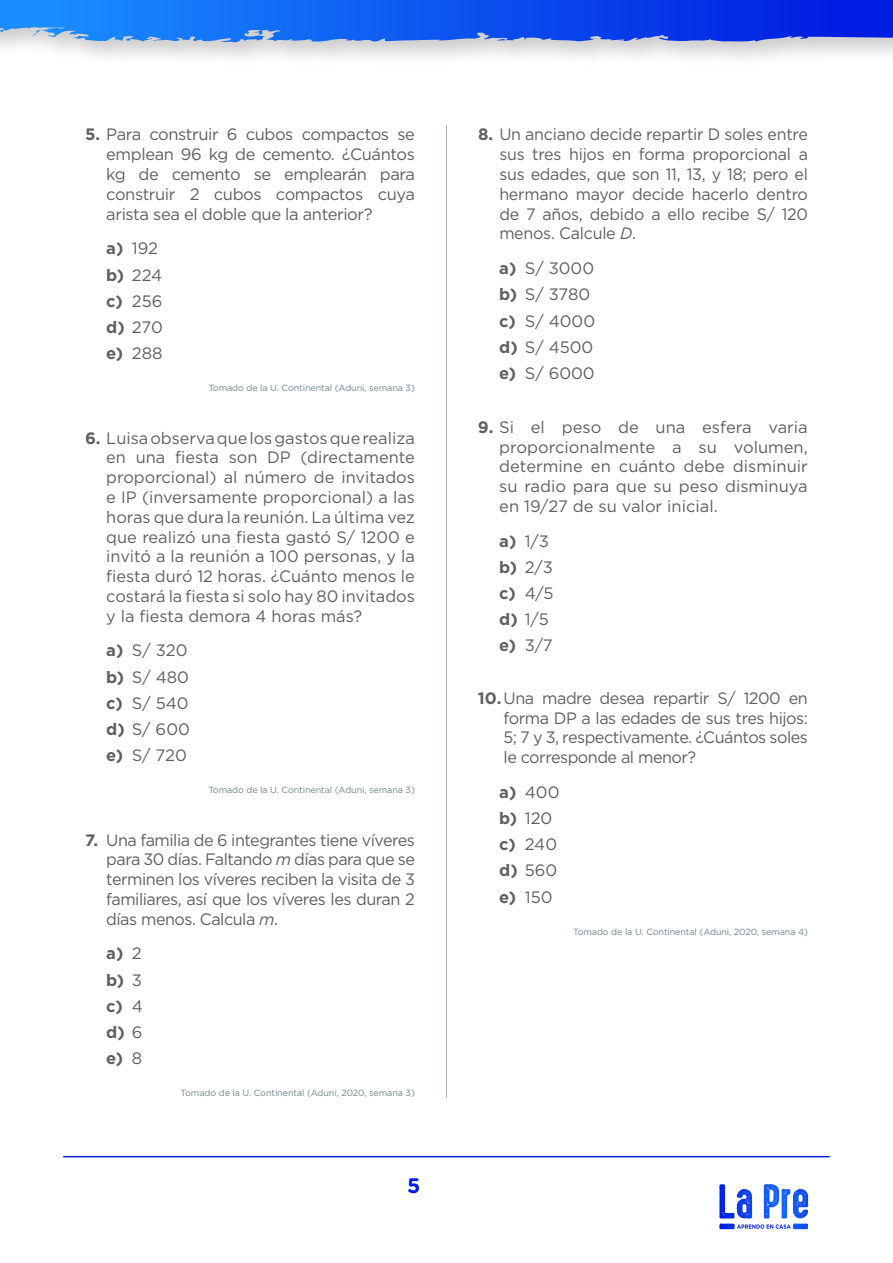
<style>
.page{position:relative;width:893px;height:1263px;background:#fff}
.page>*{position:absolute;margin:0;border:0;box-sizing:border-box;transform-origin:0 0}
.t1{font:700 21px "Gotham Rounded";color:#001ee1}
.t2{font:16.5px/19.8px "Gotham";letter-spacing:-.015em;color:#606060;text-align:justify}
.t3{font:700 16.5px/26.2px "Gotham";color:#606060;text-align:justify}
.t4{font:9px "Gotham";letter-spacing:-.01em;color:#6e8791}
.s1{font-weight:700}
.s2{font-style:italic}
.s3{font-weight:400}
</style>
<div class="page">
<img style="left:0;top:0;width:893px;height:58px">
<svg style="left:0;top:0;width:373px;height:43px;background:#2d84f4"></svg>
<hr style="left:64px;top:1156px;width:765px;height:1px;background:#001ee1">
<svg style="left:737px;top:1224px;width:54px;height:5px"></svg>
<svg style="left:764px;top:1184px;width:15px;height:34px"></svg>
<hr style="left:446px;top:125px;width:1px;height:972px;background:#6e8791">
<p class="t2" style="left:106px;top:124px;width:310px;text-indent:-21px"><span class="s1">5.</span> Para construir 6 cubos compactos se emplean 96 kg de cemento. ¿Cuántos kg de cemento se emplearán para construir 2 cubos compactos cuya arista sea el doble que la anterior?</p>
<p class="t2" style="left:106px;top:235px;width:58px;line-height:26.2px;text-align:left"><span class="s1">a)</span> 192 <span class="s1">b)</span> 224 <span class="s1">c)</span> 256 <span class="s1">d)</span> 270 <span class="s1">e)</span> 288</p>
<p class="t4" style="left:208px;top:382px;width:208px">Tomado de la U. Continental (Aduni, semana 3)</p>
<p class="t2" style="left:106px;top:427px;width:310px;text-indent:-21px"><span class="s1">6.</span> Luisa observa que los gastos que realiza en una fiesta son DP (directamente proporcional) al número de invitados e IP (inversamente proporcional) a las horas que dura la reunión. La última vez que realizó una fiesta gastó S/ 1200 e invitó a la reunión a 100 personas, y la fiesta duró 12 horas. ¿Cuánto menos le costará la fiesta si solo hay 80 invitados y la fiesta demora 4 horas más?</p>
<p class="t2" style="left:106px;top:637px;width:85px;line-height:26.2px;text-align:left"><span class="s1">a)</span> S/ 320 <span class="s1">b)</span> S/ 480 <span class="s1">c)</span> S/ 540 <span class="s1">d)</span> S/ 600 <span class="s1">e)</span> S/ 720</p>
<p class="t4" style="left:208px;top:784px;width:208px">Tomado de la U. Continental (Aduni, semana 3)</p>
<p class="t2" style="left:106px;top:829px;width:310px;text-indent:-21px"><span class="s1">7.</span> Una familia de 6 integrantes tiene víveres para 30 días. Faltando <span class="s2">m</span> días para que se terminen los víveres reciben la visita de 3 familiares, así que los víveres les duran 2 días menos. Calcula <span class="s2">m</span>.</p>
<p class="t3" style="left:106px;top:940px;width:38px">a) <span class="s3">2 </span>b) <span class="s3">3 </span>c) <span class="s3">4 </span>d) <span class="s3">6 </span>e) <span class="s3">8</span></p>
<p class="t4" style="left:181px;top:1087px;width:236px">Tomado de la U. Continental (Aduni, 2020, semana 3)</p>
<p class="t1" style="left:407px;top:1170px;width:15px">5</p>
<p class="t2" style="left:499px;top:124px;width:310px;text-indent:-21px"><span class="s1">8.</span> Un anciano decide repartir D soles entre sus tres hijos en forma proporcional a sus edades, que son 11, 13, y 18; pero el hermano mayor decide hacerlo dentro de 7 años, debido a ello recibe S/ 120 menos. Calcule <span class="s2">D</span>.</p>
<p class="t2" style="left:499px;top:255px;width:97px;line-height:26.2px;text-align:left"><span class="s1">a)</span> S/ 3000 <span class="s1">b)</span> S/ 3780 <span class="s1">c)</span> S/ 4000 <span class="s1">d)</span> S/ 4500 <span class="s1">e)</span> S/ 6000</p>
<p class="t2" style="left:499px;top:417px;width:310px;text-indent:-21px"><span class="s1">9.</span> Si el peso de una esfera varia proporcionalmente a su volumen, determine en cuánto debe disminuir su radio para que su peso disminuya en 19/27 de su valor inicial.</p>
<p class="t2" style="left:499px;top:527px;width:56px;line-height:26.2px;text-align:left"><span class="s1">a)</span> 1/3 <span class="s1">b)</span> 2/3 <span class="s1">c)</span> 4/5 <span class="s1">d)</span> 1/5 <span class="s1">e)</span> 3/7</p>
<p class="t2" style="left:504px;top:688px;width:306px;text-indent:-26px"><span class="s1">10.</span> Una madre desea repartir S/ 1200 en forma DP a las edades de sus tres hijos:<br>5; 7 y 3, respectivamente. ¿Cuántos soles le corresponde al menor?</p>
<p class="t2" style="left:499px;top:778px;width:62px;line-height:26.2px;text-align:left"><span class="s1">a)</span> 400 <span class="s1">b)</span> 120 <span class="s1">c)</span> 240 <span class="s1">d)</span> 560 <span class="s1">e)</span> 150</p>
<p class="t4" style="left:573px;top:926px;width:236px">Tomado de la U. Continental (Aduni, 2020, semana 4)</p>
</div>
